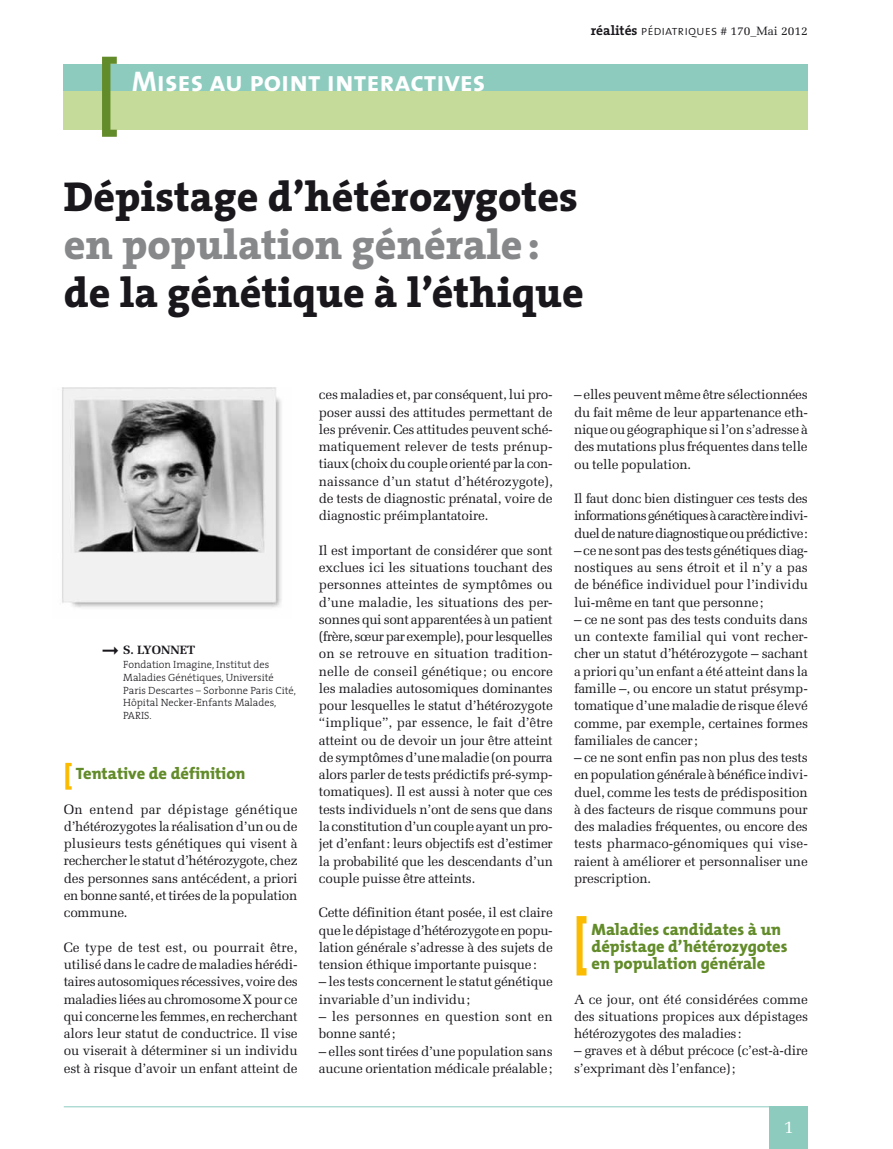
<style>
.page{position:relative;width:893px;height:1149px;background:#fff}
.page>*{position:absolute;margin:0;border:0;box-sizing:border-box;transform-origin:0 0}
.t1{font:800 60px "The Mix";color:#fabb00;scale:.7 1}
.t2{font:800 42px "The Serif";color:#1a171c}
.t3{font:800 42px "The Serif";color:#87888a}
.t4{font:28.5px "The Sans Bold Caps";color:#fff}
.t5{font:18px "Melior";color:#fff}
.t6{font:800 16.5px/17.2px "The Mix";color:#628b29}
.t7{font:13.5px/17.2px "Melior";letter-spacing:-.015em;color:#1a171c;text-align:justify}
.t8{font:13.5px/17.2px "Melior";letter-spacing:.01em;color:#1a171c}
.t9{font:13.5px "The Sans Light Caps";color:#1a171c}
.t10{font:700 12px "Melior";color:#1a171c}
.t11{font:300 10.5px/12.6px "The Serif";color:#1a171c}
.s1{font-family:"The Serif";font-weight:700}
.s2{font-family:"Melior";font-size:12px}
.s3{font-size:27px;color:#fabb00}
</style>
<div class="page">
<div style="left:64px;top:64px;width:744px;height:27px;background:#8ccbbe"></div>
<div style="left:64px;top:91px;width:744px;height:39px;background:#c5db99"></div>
<svg style="left:102px;top:57px;width:15px;height:80px"></svg>
<div style="left:770px;top:1106px;width:38px;height:42px;background:#8ccbbe"></div>
<hr style="left:64px;top:1106px;width:744px;height:1px;background:#8ccbbe">
<img style="left:62px;top:387px;width:220px;height:221px">
<h3 class="t4" style="left:132px;top:58px;width:355px">Mises au point interactives</h3>
<p class="t9" style="left:591px;top:20px;width:219px"><span class="s1">réalités</span> pédiatriques <span class="s2"># 170_Mai 2012</span></p>
<h2 class="t2" style="left:64px;top:161px;width:515px">Dépistage d’hétérozygotes</h2>
<h2 class="t3" style="left:64px;top:209px;width:478px">en population générale:</h2>
<h2 class="t2" style="left:64px;top:257px;width:522px">de la génétique à l’éthique</h2>
<p class="t10" style="left:102px;top:642px;width:95px">➞ S. LYONNET</p>
<p class="t11" style="left:123px;top:658px;width:174px">Fondation Imagine, Institut des<br>Maladies Génétiques, Université<br>Paris Descartes – Sorbonne Paris Cité,<br>Hôpital Necker-Enfants Malades,<br>PARIS.</p>
<p class="t6" style="left:64px;top:764px;width:183px"><span class="s3">[</span> Tentative de définition</p>
<p class="t7" style="left:64px;top:800px;width:235px">On entend par dépistage génétique d’hétérozygotes la réalisation d’un ou de plusieurs tests génétiques qui visent à rechercher le statut d’hétérozygote, chez des personnes sans antécédent, a priori en bonne santé, et tirées de la population commune.</p>
<p class="t7" style="left:64px;top:938px;width:235px">Ce type de test est, ou pourrait être, utilisé dans le cadre de maladies hérédi&shy;taires autosomiques récessives, voire des maladies liées au chromosome X pour ce qui concerne les femmes, en recherchant alors leur statut de conductrice. Il vise ou viserait à déterminer si un individu est à risque d’avoir un enfant atteint de</p>
<p class="t7" style="left:319px;top:386px;width:235px">ces maladies et, par conséquent, lui pro&shy;poser aussi des attitudes permettant de les prévenir. Ces attitudes peuvent sché&shy;matiquement relever de tests prénup&shy;tiaux (choix du couple orienté par la con&shy;naissance d’un statut d’hétérozygote), de tests de diagnostic prénatal, voire de diagnostic préimplantatoire.</p>
<p class="t7" style="left:319px;top:541px;width:236px">Il est important de considérer que sont exclues ici les situations touchant des personnes atteintes de symptômes ou d’une maladie, les situations des per&shy;sonnes qui sont apparentées à un patient (frère, sœur par exemple), pour lesquelles on se retrouve en situation tradition&shy;nelle de conseil génétique; ou encore les maladies autosomiques dominantes pour lesquelles le statut d’hétérozygote “implique”, par essence, le fait d’être atteint ou de devoir un jour être atteint de symptômes d’une maladie (on pourra alors parler de tests prédictifs pré-symp&shy;tomatiques). Il est aussi à noter que ces tests individuels n’ont de sens que dans la constitution d’un couple ayant un pro&shy;jet d’enfant: leurs objectifs est d’estimer la probabilité que les descendants d’un couple puisse être atteints.</p>
<p class="t7" style="left:319px;top:903px;width:235px">Cette définition étant posée, il est claire que le dépistage d’hétérozygote en popu&shy;lation générale s’adresse à des sujets de tension éthique importante puisque:</p>
<p class="t7" style="left:319px;top:972px;width:236px">– les tests concernent le statut génétique invariable d’un individu;</p>
<p class="t8" style="left:319px;top:1007px;width:235px">– les personnes en question sont en bonne santé;</p>
<p class="t7" style="left:319px;top:1041px;width:235px">– elles sont tirées d’une population sans aucune orientation médicale préalable;</p>
<p class="t7" style="left:574px;top:386px;width:235px">– elles peuvent même être sélectionnées du fait même de leur appartenance eth&shy;nique ou géographique si l’on s’adresse à des mutations plus fréquentes dans telle ou telle population.</p>
<p class="t7" style="left:574px;top:489px;width:235px">Il faut donc bien distinguer ces tests des informations génétiques à caractère indivi&shy;duel de nature diagnostique ou prédictive:</p>
<p class="t7" style="left:574px;top:541px;width:235px">– ce ne sont pas des tests génétiques diag&shy;nostiques au sens étroit et il n’y a pas de bénéfice individuel pour l’individu lui-même en tant que personne;</p>
<p class="t7" style="left:574px;top:610px;width:235px">– ce ne sont pas des tests conduits dans un contexte familial qui vont recher&shy;cher un statut d’hétérozygote – sachant a priori qu’un enfant a été atteint dans la famille –, ou encore un statut présymp&shy;tomatique d’une maladie de risque élevé comme, par exemple, certaines formes familiales de cancer;</p>
<p class="t7" style="left:574px;top:748px;width:235px">– ce ne sont enfin pas non plus des tests en population générale à bénéfice indivi&shy;duel, comme les tests de prédisposition à des facteurs de risque communs pour des maladies fréquentes, ou encore des tests pharmaco-génomiques qui vise&shy;raient à améliorer et personnaliser une prescription.</p>
<h1 class="t1" style="left:574px;top:891px;width:21px">[</h1>
<p class="t6" style="left:592px;top:919px;width:198px">Maladies candidates à un dépistage d’hétérozygotes en population générale</p>
<p class="t7" style="left:574px;top:990px;width:235px">A ce jour, ont été considérées comme des situations propices aux dépistages hétérozygotes des maladies:</p>
<p class="t7" style="left:574px;top:1041px;width:235px">– graves et à début précoce (c’est-à-dire s’exprimant dès l’enfance);</p>
<h3 class="t5" style="left:784px;top:1115px;width:12px">1</h3>
</div>
